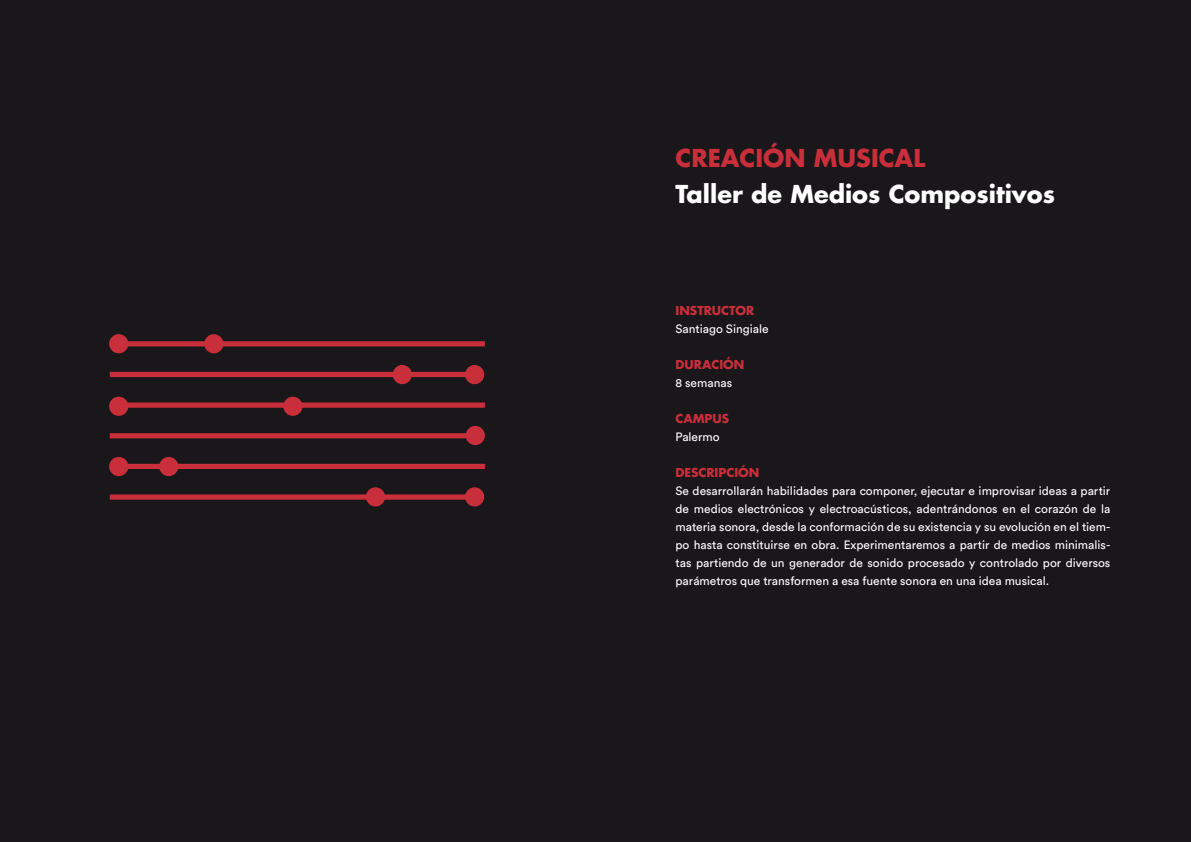
<style>
.page{position:relative;width:1191px;height:842px;background:#1a171a}
.page>*{position:absolute;margin:0;border:0;box-sizing:border-box;transform-origin:0 0}
.t1{font:700 24px "Futura Std";color:#fff}
.t2{font:700 24px "Futura Std";color:#c92e3b}
.t3{font:12px/18px "Circular Std";color:#fff;text-align:justify}
.t4{font:700 12px "Futura Std";color:#c92e3b}
</style>
<div class="page">
<svg style="left:110px;top:365px;width:374px;height:19px"></svg>
<svg style="left:109px;top:397px;width:376px;height:19px"></svg>
<svg style="left:110px;top:426px;width:375px;height:19px"></svg>
<svg style="left:109px;top:457px;width:376px;height:19px"></svg>
<svg style="left:110px;top:487px;width:374px;height:19px"></svg>
<svg style="left:109px;top:334px;width:376px;height:19px"></svg>
<h1 class="t2" style="left:675px;top:142px;width:251px">CREACIÓN MUSICAL</h1>
<h1 class="t1" style="left:675px;top:178px;width:381px">Taller de Medios Compositivos</h1>
<p class="t4" style="left:675px;top:302px;width:80px">INSTRUCTOR</p>
<p class="t3" style="left:675px;top:320px;width:95px">Santiago Singiale</p>
<p class="t4" style="left:675px;top:356px;width:70px">DURACIÓN</p>
<p class="t3" style="left:675px;top:374px;width:58px">8 semanas</p>
<p class="t4" style="left:675px;top:410px;width:55px">CAMPUS</p>
<p class="t3" style="left:675px;top:428px;width:46px">Palermo</p>
<p class="t4" style="left:675px;top:464px;width:85px">DESCRIPCIÓN</p>
<p class="t3" style="left:675px;top:482px;width:436px">Se desarrollarán habilidades para componer, ejecutar e improvisar ideas a partir de medios electrónicos y electroacústicos, adentrándonos en el corazón de la materia sonora, desde la conformación de su existencia y su evolución en el tiem&shy;po hasta constituirse en obra. Experimentaremos a partir de medios minimalis&shy;tas partiendo de un generador de sonido procesado y controlado por diversos parámetros que transformen a esa fuente sonora en una idea musical.</p>
</div>
